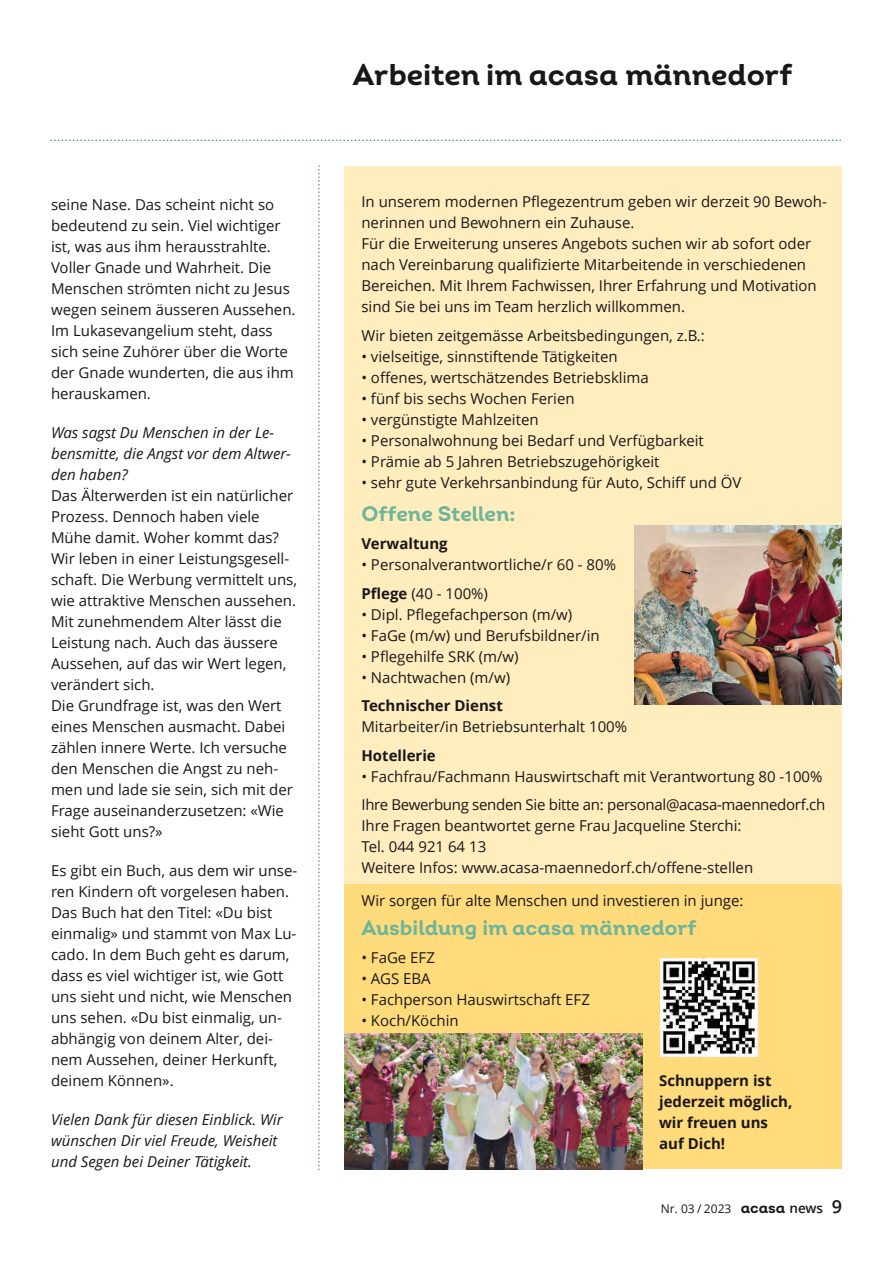
<style>
.page{position:relative;width:893px;height:1263px;background:#fff}
.page>*{position:absolute;margin:0;border:0;box-sizing:border-box;transform-origin:0 0}
.t1{font:30px "Intro Bold Alt";color:#1a171b}
.t2{font:21px "Intro Bold Alt";color:#6eb59a}
.t3{font:15px/21px "Open Sans";color:#1a171b}
.t4{font:italic 15px/21px "Open Sans";color:#1a171b}
.t5{font:15px/28.5px "Open Sans";letter-spacing:-.02em;color:#1a171b}
.t6{font:700 15px/21px "Open Sans";color:#1a171b}
.t7{font:12px "Open Sans";color:#1a171b}
.s1{font-weight:700}
.s2{font-family:"Intro Bold Alt";font-size:15px}
.s3{font-weight:600;font-size:13.5px}
.s4{font-weight:600;font-size:18px}
</style>
<div class="page">
<div style="left:344px;top:884px;width:498px;height:285px;background:#ffdb7b"></div>
<div style="left:344px;top:166px;width:498px;height:722px;background:#ffedbd"></div>
<svg style="left:51px;top:140px;width:790px;height:1px"></svg>
<svg style="left:318px;top:166px;width:2px;height:1003px"></svg>
<img style="left:634px;top:525px;width:208px;height:179px">
<img style="left:344px;top:1033px;width:298px;height:136px">
<img style="left:660px;top:959px;width:97px;height:97px">
<p class="t3" style="left:51px;top:196px;width:246px">seine Nase. Das scheint nicht so bedeutend zu sein. Viel wichtiger ist, was aus ihm herausstrahlte.<br>Voller Gnade und Wahrheit. Die<br>Menschen strömten nicht zu Jesus wegen seinem äusseren Aussehen.<br>Im Lukasevangelium steht, dass sich seine Zuhörer über die Worte der Gnade wunderten, die aus ihm herauskamen.</p>
<p class="t4" style="left:51px;top:424px;width:241px">Was sagst Du Menschen in der Le&shy;bensmitte, die Angst vor dem Altwer&shy;den haben?</p>
<p class="t3" style="left:51px;top:487px;width:248px">Das Älterwerden ist ein natürlicher<br>Prozess. Dennoch haben viele<br>Mühe damit. Woher kommt das?<br>Wir leben in einer Leistungsgesell&shy;schaft. Die Werbung vermittelt uns, wie attraktive Menschen aussehen.<br>Mit zunehmendem Alter lässt die<br>Leistung nach. Auch das äussere<br>Aussehen, auf das wir Wert legen, verändert sich.<br>Die Grundfrage ist, was den Wert eines Menschen ausmacht. Dabei zählen innere Werte. Ich versuche den Menschen die Angst zu neh&shy;men und lade sie sein, sich mit der<br>Frage auseinanderzusetzen: «Wie sieht Gott uns?»</p>
<p class="t3" style="left:51px;top:862px;width:248px">Es gibt ein Buch, aus dem wir unse&shy;ren Kindern oft vorgelesen haben.<br>Das Buch hat den Titel: «Du bist einmalig» und stammt von Max Lu&shy;cado. In dem Buch geht es darum, dass es viel wichtiger ist, wie Gott uns sieht und nicht, wie Menschen uns sehen. «Du bist einmalig, un&shy;abhängig von deinem Alter, dei&shy;nem Aussehen, deiner Herkunft, deinem Können».</p>
<p class="t4" style="left:51px;top:1111px;width:233px">Vielen Dank für diesen Einblick. Wir wünschen Dir viel Freude, Weisheit und Segen bei Deiner Tätigkeit.</p>
<h1 class="t1" style="left:353px;top:57px;width:441px">Arbeiten im acasa männedorf</h1>
<p class="t3" style="left:361px;top:193px;width:467px">In unserem modernen Pflegezentrum geben wir derzeit 90 Bewoh&shy;nerinnen und Bewohnern ein Zuhause.<br>Für die Erweiterung unseres Angebots suchen wir ab sofort oder nach Vereinbarung qualifizierte Mitarbeitende in verschiedenen Bereichen. Mit Ihrem Fachwissen, Ihrer Erfahrung und Motivation sind Sie bei uns im Team herzlich willkommen.</p>
<p class="t3" style="left:361px;top:326px;width:345px">Wir bieten zeitgemässe Arbeitsbedingungen, z.B.:</p>
<p class="t3" style="left:361px;top:347px;width:258px">• vielseitige, sinnstiftende Tätigkeiten</p>
<p class="t3" style="left:361px;top:368px;width:289px">• offenes, wertschätzendes Betriebsklima</p>
<p class="t3" style="left:361px;top:389px;width:215px">• fünf bis sechs Wochen Ferien</p>
<p class="t3" style="left:361px;top:410px;width:179px">• vergünstigte Mahlzeiten</p>
<p class="t3" style="left:361px;top:431px;width:344px">• Personalwohnung bei Bedarf und Verfügbarkeit</p>
<p class="t3" style="left:361px;top:452px;width:300px">• Prämie ab 5 Jahren Betriebszugehörigkeit</p>
<p class="t3" style="left:361px;top:473px;width:381px">• sehr gute Verkehrsanbindung für Auto, Schiff und ÖV</p>
<h2 class="t2" style="left:361px;top:501px;width:156px">Offene Stellen:</h2>
<p class="t6" style="left:361px;top:535px;width:88px">Verwaltung</p>
<p class="t3" style="left:361px;top:552px;width:256px;line-height:28.5px">• Personalverantwortliche/r 60 - 80%<br><span class="s1">Pflege</span> (40 - 100%)</p>
<p class="t3" style="left:361px;top:605px;width:212px">• Dipl. Pflegefachperson (m/w)</p>
<p class="t3" style="left:361px;top:626px;width:240px">• FaGe (m/w) und Berufsbildner/in</p>
<p class="t3" style="left:361px;top:647px;width:159px">• Pflegehilfe SRK (m/w)</p>
<p class="t3" style="left:361px;top:668px;width:150px">• Nachtwachen (m/w)</p>
<p class="t6" style="left:361px;top:697px;width:143px">Technischer Dienst</p>
<p class="t3" style="left:361px;top:718px;width:267px">Mitarbeiter/in Betriebsunterhalt 100%</p>
<p class="t6" style="left:361px;top:746px;width:76px">Hotellerie</p>
<p class="t5" style="left:361px;top:763px;width:465px">• Fachfrau/Fachmann Hauswirtschaft mit Verantwortung 80 -100%<br>Ihre Bewerbung senden Sie bitte an: personal@acasa-maennedorf.ch</p>
<p class="t3" style="left:361px;top:817px;width:393px">Ihre Fragen beantwortet gerne Frau Jacqueline Sterchi:<br>Tel. 044 921 64 13<br>Weitere Infos: www.acasa-maennedorf.ch/offene-stellen</p>
<p class="t3" style="left:361px;top:892px;width:384px">Wir sorgen für alte Menschen und investieren in junge:</p>
<h2 class="t2" style="left:361px;top:915px;width:337px">Ausbildung im acasa männedorf</h2>
<p class="t3" style="left:361px;top:949px;width:75px">• FaGe EFZ</p>
<p class="t3" style="left:361px;top:970px;width:71px">• AGS EBA</p>
<p class="t3" style="left:361px;top:991px;width:230px">• Fachperson Hauswirtschaft EFZ</p>
<p class="t3" style="left:361px;top:1012px;width:99px">• Koch/Köchin</p>
<p class="t6" style="left:659px;top:1072px;width:135px">Schnuppern ist jederzeit möglich, wir freuen uns auf Dich!</p>
<p class="t7" style="left:661px;top:1204px;width:183px">Nr. 03 / 2023 <span class="s2">acasa</span> <span class="s3">news</span> <span class="s4">9</span></p>
</div>
